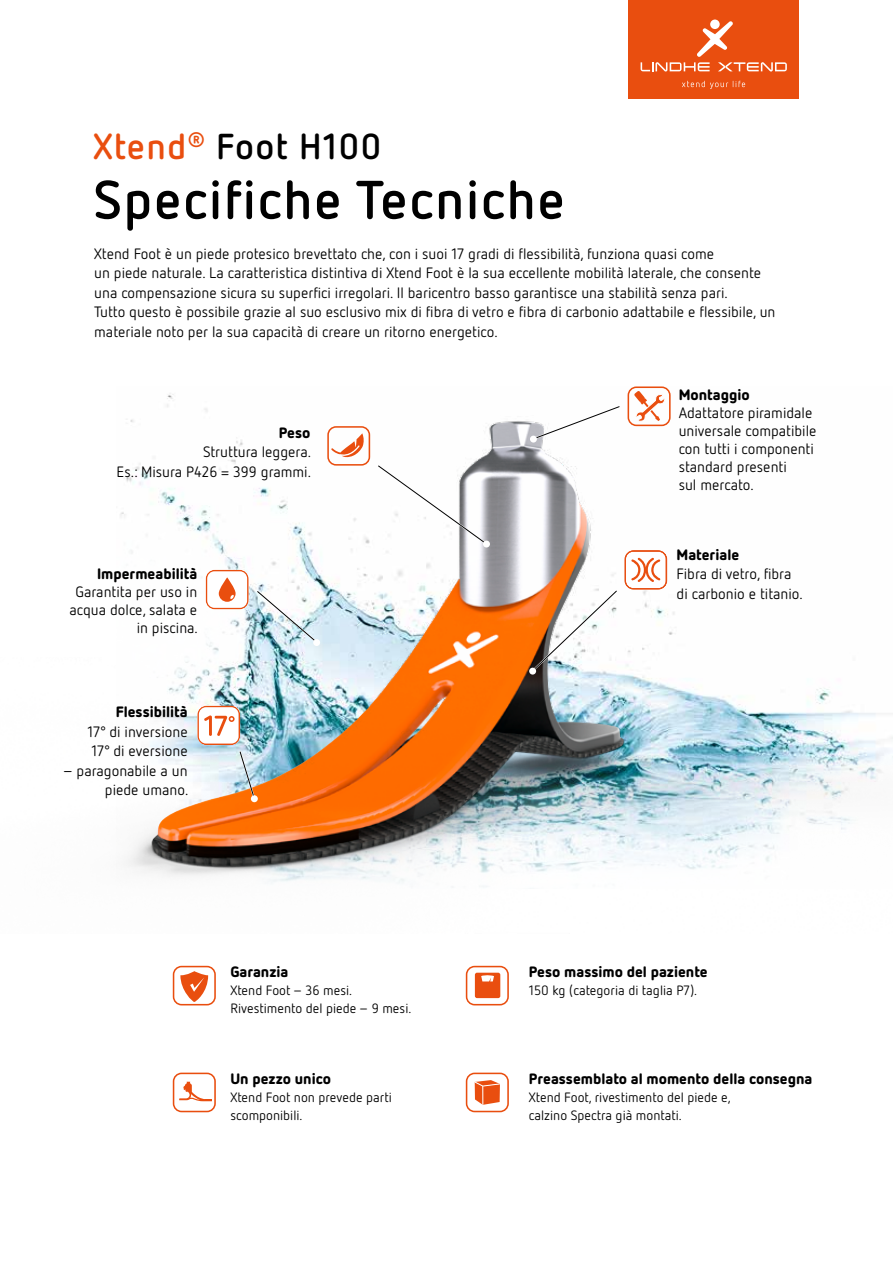
<style>
.page{position:relative;width:893px;height:1263px;background:#fff}
.page>*{position:absolute;margin:0;border:0;box-sizing:border-box;transform-origin:0 0}
.t1{font:700 54px "Netto OT";letter-spacing:.03em;color:#000}
.t2{font:700 36px "Netto OT";letter-spacing:.03em;color:#000}
.t3{font:15px/19.5px "Netto OT";color:#000}
.t4{font:900 15px "Netto OT";color:#000}
.t5{font:13.5px/18px "Netto OT";color:#000}
.s1{color:#e94e0f}
</style>
<div class="page">
<div style="left:629px;top:0;width:170px;height:98px;background:#e94e0f"></div>
<div style="left:710px;top:20px;width:10px;height:9px;background:#fff;border-radius:50%"></div>
<svg style="left:641px;top:21px;width:146px;height:51px"></svg>
<svg style="left:682px;top:81px;width:63px;height:8px"></svg>
<img style="left:120px;top:393px;width:773px;height:494px">
<svg style="left:173px;top:966px;width:43px;height:39px"></svg>
<svg style="left:466px;top:966px;width:43px;height:39px"></svg>
<svg style="left:173px;top:1072px;width:43px;height:40px"></svg>
<svg style="left:466px;top:1072px;width:43px;height:40px"></svg>
<img style="left:152px;top:422px;width:472px;height:444px">
<svg style="left:628px;top:386px;width:43px;height:40px"></svg>
<svg style="left:531px;top:404px;width:91px;height:37px"></svg>
<div style="left:530px;top:436px;width:7px;height:7px;background:#fff;border-radius:50%"></div>
<svg style="left:327px;top:426px;width:43px;height:40px"></svg>
<svg style="left:531px;top:550px;width:136px;height:123px"></svg>
<img style="left:197px;top:706px;width:60px;height:95px">
<div style="left:529px;top:668px;width:7px;height:7px;background:#fff;border-radius:50%"></div>
<div style="left:251px;top:795px;width:7px;height:7px;background:#fff;border-radius:50%"></div>
<svg style="left:376px;top:463px;width:113px;height:83px"></svg>
<div style="left:483px;top:541px;width:7px;height:6px;background:#fff;border-radius:50%"></div>
<div style="left:54px;top:509px;width:209px;height:209px;background:#fff;border-radius:50%"></div>
<svg style="left:206px;top:570px;width:43px;height:39px"></svg>
<svg style="left:255px;top:589px;width:64px;height:56px"></svg>
<div style="left:313px;top:639px;width:7px;height:7px;background:#fff;border-radius:50%"></div>
<h2 class="t2" style="left:94px;top:123px;width:289px"><span class="s1">Xtend</span><sup>®</sup> Foot H100</h2>
<h1 class="t1" style="left:94px;top:166px;width:473px">Specifiche Tecniche</h1>
<p class="t3" style="left:94px;top:243px;width:683px">Xtend Foot è un piede protesico brevettato che, con i suoi 17 gradi di flessibilità, funziona quasi come<br>un piede naturale. La caratteristica distintiva di Xtend Foot è la sua eccellente mobilità laterale, che consente una compensazione sicura su superfici irregolari. Il baricentro basso garantisce una stabilità senza pari.<br>Tutto questo è possibile grazie al suo esclusivo mix di fibra di vetro e fibra di carbonio adattabile e flessibile, un materiale noto per la sua capacità di creare un ritorno energetico.</p>
<p class="t4" style="left:279px;top:423px;width:33px">Peso</p>
<p class="t3" style="left:117px;top:442px;width:196px;text-align:right">Struttura leggera.<br>Es.: Misura P426 = 399 grammi.</p>
<p class="t4" style="left:97px;top:564px;width:102px">Impermeabilità</p>
<p class="t3" style="left:70px;top:583px;width:130px;line-height:18px;text-align:right">Garantita per uso in acqua dolce, salata e in piscina.</p>
<p class="t4" style="left:116px;top:702px;width:73px">Flessibilità</p>
<p class="t3" style="left:87px;top:721px;width:102px">17° di inversione<br>17° di eversione</p>
<p class="t3" style="left:62px;top:760px;width:128px;text-align:right">– paragonabile a un piede umano.</p>
<p class="t4" style="left:230px;top:962px;width:60px">Garanzia</p>
<p class="t5" style="left:230px;top:981px;width:183px">Xtend Foot – 36 mesi.<br>Rivestimento del piede – 9 mesi.</p>
<p class="t4" style="left:230px;top:1069px;width:102px">Un pezzo unico</p>
<p class="t5" style="left:230px;top:1088px;width:163px">Xtend Foot non prevede parti scomponibili.</p>
<p class="t4" style="left:679px;top:385px;width:72px">Montaggio</p>
<p class="t3" style="left:679px;top:404px;width:139px;line-height:18px">Adattatore piramidale universale compatibile con tutti i componenti standard presenti<br>sul mercato.</p>
<p class="t4" style="left:677px;top:545px;width:64px">Materiale</p>
<p class="t3" style="left:677px;top:564px;width:128px">Fibra di vetro, fibra di carbonio e titanio.</p>
<p class="t4" style="left:529px;top:962px;width:180px">Peso massimo del paziente</p>
<p class="t5" style="left:529px;top:981px;width:170px">150 kg (categoria di taglia P7).</p>
<p class="t4" style="left:529px;top:1069px;width:285px">Preassemblato al momento della consegna</p>
<p class="t5" style="left:529px;top:1088px;width:203px">Xtend Foot, rivestimento del piede e, calzino Spectra già montati.</p>
</div>
